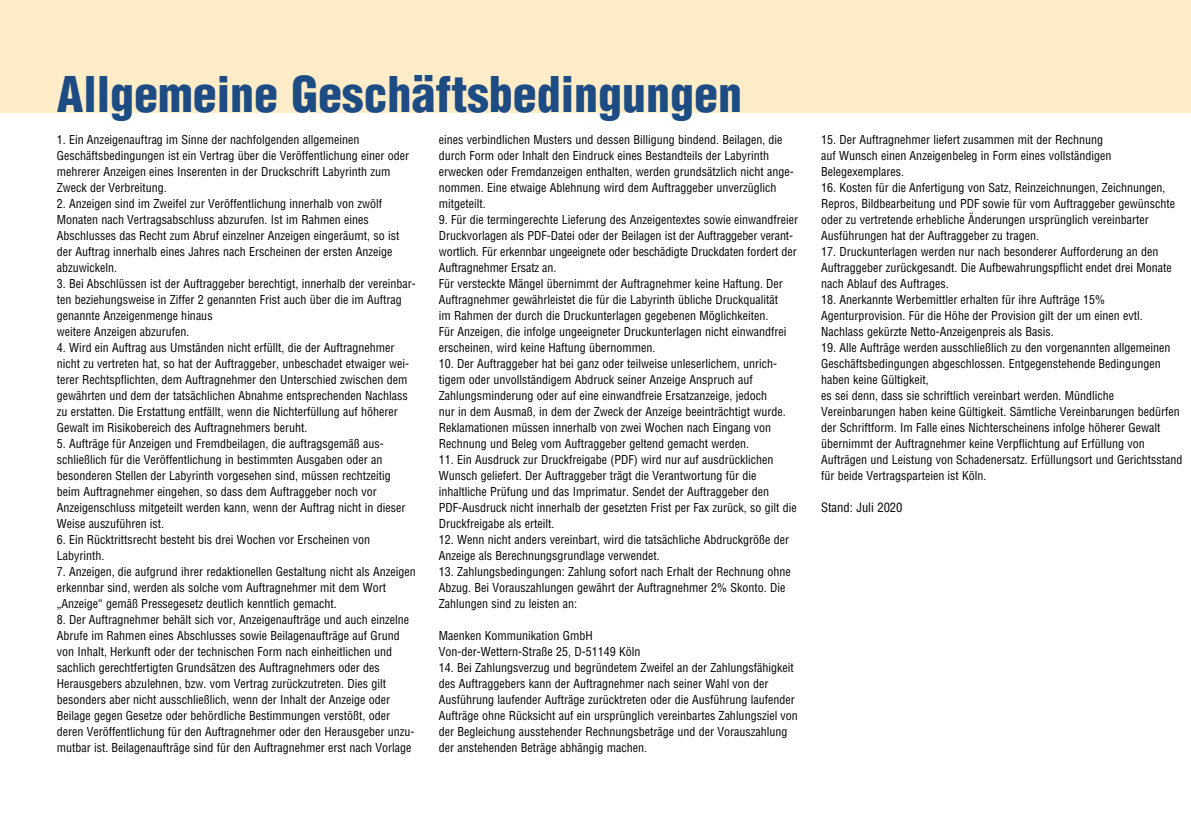
<style>
.page{position:relative;width:1191px;height:840px;background:#fff}
.page>*{position:absolute;margin:0;border:0;box-sizing:border-box;transform-origin:0 0}
.t1{font:900 condensed 48px "Helvetica";color:#1d4b83}
.t2{font:condensed 12.6px "Helvetica";color:#000}
.t3{font:condensed 12px/16px "Helvetica";color:#000}
</style>
<div class="page">
<h1 class="t1" style="left:57px;top:64px;width:687px">Allgemeine Geschäftsbedingungen</h1>
<p class="t3" style="left:57px;top:131px;width:354px">1. Ein Anzeigenauftrag im Sinne der nachfolgenden allgemeinen Geschäftsbedingungen ist ein Vertrag über die Veröffentlichung einer oder mehrerer Anzeigen eines Inserenten in der Druckschrift Labyrinth zum Zweck der Verbreitung.</p>
<p class="t3" style="left:57px;top:195px;width:344px">2. Anzeigen sind im Zweifel zur Veröffentlichung innerhalb von zwölf Monaten nach Vertragsabschluss abzurufen. Ist im Rahmen eines Abschlusses das Recht zum Abruf einzelner Anzeigen eingeräumt, so ist der Auftrag innerhalb eines Jahres nach Erscheinen der ersten Anzeige abzuwickeln.</p>
<p class="t3" style="left:57px;top:275px;width:360px">3. Bei Abschlüssen ist der Auftraggeber berechtigt, innerhalb der vereinbar&shy;ten beziehungsweise in Ziffer 2 genannten Frist auch über die im Auftrag genannte Anzeigenmenge hinaus<br>weitere Anzeigen abzurufen.</p>
<p class="t3" style="left:57px;top:339px;width:354px">4. Wird ein Auftrag aus Umständen nicht erfüllt, die der Auftragnehmer nicht zu vertreten hat, so hat der Auftraggeber, unbeschadet etwaiger wei&shy;terer Rechtspflichten, dem Auftragnehmer den Unterschied zwischen dem gewährten und dem der tatsächlichen Abnahme entsprechenden Nachlass zu erstatten. Die Erstattung entfällt, wenn die Nichterfüllung auf höherer Gewalt im Risikobereich des Auftragnehmers beruht.</p>
<p class="t3" style="left:57px;top:435px;width:350px">5. Aufträge für Anzeigen und Fremdbeilagen, die auftragsgemäß aus&shy;schließlich für die Veröffentlichung in bestimmten Ausgaben oder an besonderen Stellen der Labyrinth vorgesehen sind, müssen rechtzeitig beim Auftragnehmer eingehen, so dass dem Auftraggeber noch vor Anzeigenschluss mitgeteilt werden kann, wenn der Auftrag nicht in dieser Weise auszuführen ist.</p>
<p class="t3" style="left:57px;top:531px;width:315px">6. Ein Rücktrittsrecht besteht bis drei Wochen vor Erscheinen von<br>Labyrinth.</p>
<p class="t3" style="left:57px;top:563px;width:360px">7. Anzeigen, die aufgrund ihrer redaktionellen Gestaltung nicht als Anzeigen erkennbar sind, werden als solche vom Auftragnehmer mit dem Wort „Anzeige“ gemäß Pressegesetz deutlich kenntlich gemacht.</p>
<p class="t3" style="left:57px;top:611px;width:359px">8. Der Auftragnehmer behält sich vor, Anzeigenaufträge und auch einzelne Abrufe im Rahmen eines Abschlusses sowie Beilagenaufträge auf Grund von Inhalt, Herkunft oder der technischen Form nach einheitlichen und sachlich gerechtfertigten Grundsätzen des Auftragnehmers oder des Herausgebers abzulehnen, bzw. vom Vertrag zurückzutreten. Dies gilt besonders aber nicht ausschließlich, wenn der Inhalt der Anzeige oder Beilage gegen Gesetze oder behördliche Bestimmungen verstößt, oder deren Veröffentlichung für den Auftragnehmer oder den Herausgeber unzu&shy;mutbar ist. Beilagenaufträge sind für den Auftragnehmer erst nach Vorlage</p>
<p class="t3" style="left:439px;top:131px;width:356px">eines verbindlichen Musters und dessen Billigung bindend. Beilagen, die durch Form oder Inhalt den Eindruck eines Bestandteils der Labyrinth erwecken oder Fremdanzeigen enthalten, werden grundsätzlich nicht ange&shy;nommen. Eine etwaige Ablehnung wird dem Auftraggeber unverzüglich mitgeteilt.</p>
<p class="t3" style="left:439px;top:211px;width:361px">9. Für die termingerechte Lieferung des Anzeigentextes sowie einwandfreier Druckvorlagen als PDF-Datei oder der Beilagen ist der Auftraggeber verant&shy;wortlich. Für erkennbar ungeeignete oder beschädigte Druckdaten fordert der Auftragnehmer Ersatz an.<br>Für versteckte Mängel übernimmt der Auftragnehmer keine Haftung. Der Auftragnehmer gewährleistet die für die Labyrinth übliche Druckqualität<br>im Rahmen der durch die Druckunterlagen gegebenen Möglichkeiten.<br>Für Anzeigen, die infolge ungeeigneter Druckunterlagen nicht einwandfrei erscheinen, wird keine Haftung übernommen.</p>
<p class="t3" style="left:439px;top:355px;width:348px">10. Der Auftraggeber hat bei ganz oder teilweise unleserlichem, unrich&shy;tigem oder unvollständigem Abdruck seiner Anzeige Anspruch auf Zahlungsminderung oder auf eine einwandfreie Ersatzanzeige, jedoch nur in dem Ausmaß, in dem der Zweck der Anzeige beeinträchtigt wurde.<br>Reklamationen müssen innerhalb von zwei Wochen nach Eingang von Rechnung und Beleg vom Auftraggeber geltend gemacht werden.</p>
<p class="t3" style="left:439px;top:451px;width:359px">11. Ein Ausdruck zur Druckfreigabe (PDF) wird nur auf ausdrücklichen Wunsch geliefert. Der Auftraggeber trägt die Verantwortung für die inhaltliche Prüfung und das Imprimatur. Sendet der Auftraggeber den PDF-Ausdruck nicht innerhalb der gesetzten Frist per Fax zurück, so gilt die Druckfreigabe als erteilt.</p>
<p class="t3" style="left:439px;top:531px;width:352px">12. Wenn nicht anders vereinbart, wird die tatsächliche Abdruckgröße der<br>Anzeige als Berechnungsgrundlage verwendet.</p>
<p class="t3" style="left:439px;top:563px;width:353px">13. Zahlungsbedingungen: Zahlung sofort nach Erhalt der Rechnung ohne<br>Abzug. Bei Vorauszahlungen gewährt der Auftragnehmer 2% Skonto. Die<br>Zahlungen sind zu leisten an:</p>
<p class="t3" style="left:439px;top:627px;width:203px">Maenken Kommunikation GmbH<br>Von-der-Wettern-Straße 25, D-51149 Köln</p>
<p class="t3" style="left:439px;top:659px;width:360px">14. Bei Zahlungsverzug und begründetem Zweifel an der Zahlungsfähigkeit des Auftraggebers kann der Auftragnehmer nach seiner Wahl von der Ausführung laufender Aufträge zurücktreten oder die Ausführung laufender Aufträge ohne Rücksicht auf ein ursprünglich vereinbartes Zahlungsziel von der Begleichung ausstehender Rechnungsbeträge und der Vorauszahlung der anstehenden Beträge abhängig machen.</p>
<p class="t3" style="left:821px;top:131px;width:292px">15. Der Auftragnehmer liefert zusammen mit der Rechnung auf Wunsch einen Anzeigenbeleg in Form eines vollständigen<br>Belegexemplares.</p>
<p class="t3" style="left:821px;top:179px;width:355px">16. Kosten für die Anfertigung von Satz, Reinzeichnungen, Zeichnungen, Repros, Bildbearbeitung und PDF sowie für vom Auftraggeber gewünschte oder zu vertretende erhebliche Änderungen ursprünglich vereinbarter Ausführungen hat der Auftraggeber zu tragen.</p>
<p class="t3" style="left:821px;top:243px;width:352px">17. Druckunterlagen werden nur nach besonderer Aufforderung an den<br>Auftraggeber zurückgesandt. Die Aufbewahrungspflicht endet drei Monate nach Ablauf des Auftrages.</p>
<p class="t3" style="left:821px;top:291px;width:323px">18. Anerkannte Werbemittler erhalten für ihre Aufträge 15%<br>Agenturprovision. Für die Höhe der Provision gilt der um einen evtl.<br>Nachlass gekürzte Netto-Anzeigenpreis als Basis.</p>
<p class="t3" style="left:821px;top:339px;width:363px">19. Alle Aufträge werden ausschließlich zu den vorgenannten allgemeinen Geschäftsbedingungen abgeschlossen. Entgegenstehende Bedingungen haben keine Gültigkeit,<br>es sei denn, dass sie schriftlich vereinbart werden. Mündliche Vereinbarungen haben keine Gültigkeit. Sämtliche Vereinbarungen bedürfen der Schriftform. Im Falle eines Nichterscheinens infolge höherer Gewalt übernimmt der Auftragnehmer keine Verpflichtung auf Erfüllung von Aufträgen und Leistung von Schadenersatz. Erfüllungsort und Gerichtsstand für beide Vertragsparteien ist Köln.</p>
<p class="t2" style="left:821px;top:499px;width:83px">Stand: Juli 2020</p>
</div>
